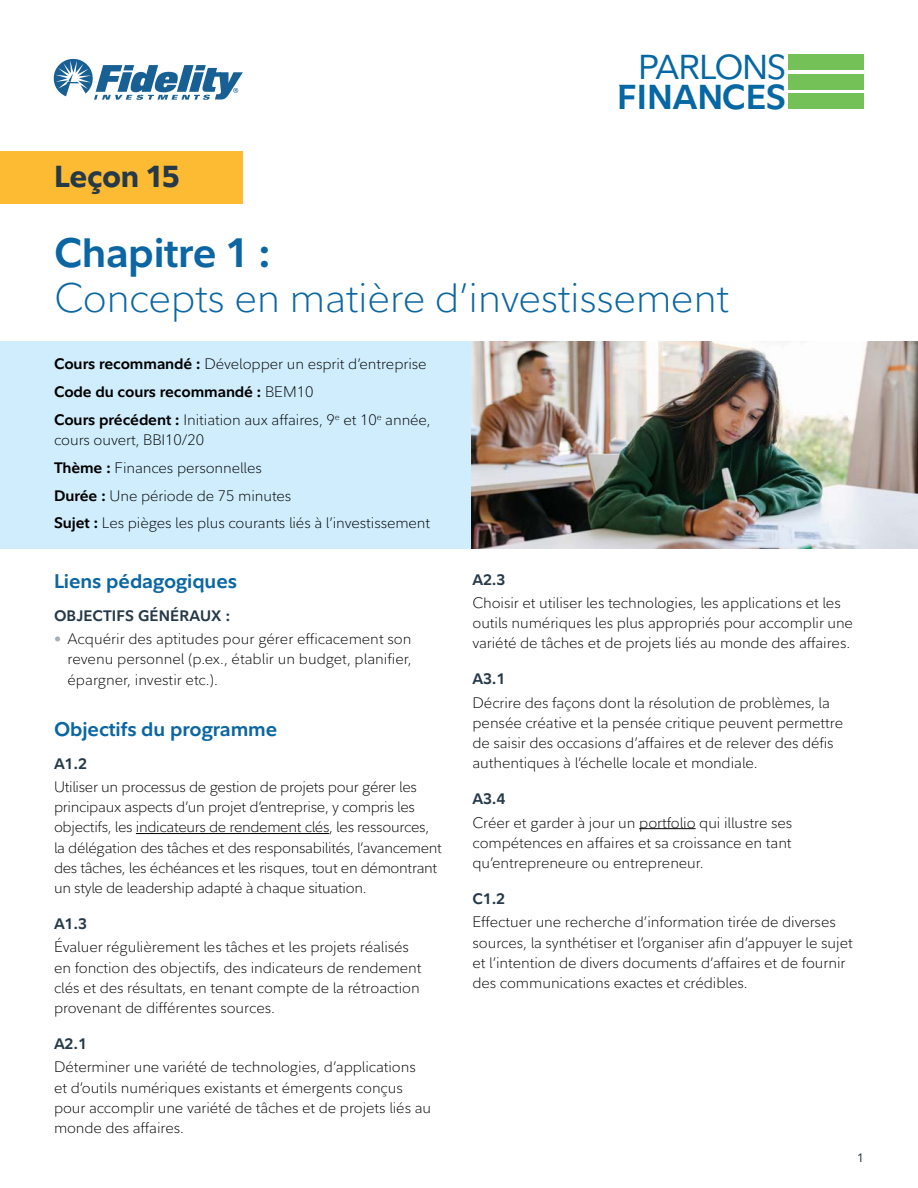
<style>
.page{position:relative;width:918px;height:1188px;background:#fff}
.page>*{position:absolute;margin:0;border:0;box-sizing:border-box;transform-origin:0 0}
.t1{font:300 40.5px "Fidelity Sans";letter-spacing:-.01em;color:#0b66a3}
.t2{font:700 40.5px "Fidelity Sans";letter-spacing:-.01em;color:#0b66a3}
.t3{font:700 34.2px "Fidelity Sans";color:#0567a4}
.t4{font:34.2px "Fidelity Sans";letter-spacing:-.04em;color:#0567a4}
.t5{font:800 30px "Fidelity Sans";letter-spacing:-.01em;color:#253948}
.t6{font:700 19.5px "Fidelity Sans";letter-spacing:-.005em;color:#0b66a3}
.t7{font:300 15px/20.2px "Fidelity Sans";letter-spacing:-.005em;color:#000}
.t8{font:700 15px "Fidelity Sans";letter-spacing:.01em;color:#253948}
.t9{font:12px "Fidelity Sans";color:#253948}
.s1{font-weight:700}
.s2{font-weight:400;font-size:14.25px;color:#a4afb9}
</style>
<div class="page">
<div style="left:0;top:342px;width:491px;height:207px;background:#cfedfc"></div>
<svg style="left:54px;top:59px;width:189px;height:41px"></svg>
<div style="left:788px;top:55px;width:76px;height:15px;background:#74c157"></div>
<div style="left:788px;top:74px;width:76px;height:15px;background:#74c157"></div>
<div style="left:788px;top:93px;width:76px;height:15px;background:#74c157"></div>
<div style="left:0;top:151px;width:243px;height:53px;background:#fdbb33"></div>
<hr style="left:136px;top:833px;width:193px;height:1px;background:#000">
<hr style="left:639px;top:828px;width:57px;height:1px;background:#000">
<img style="left:472px;top:342px;width:446px;height:207px">
<h2 class="t4" style="left:638px;top:45px;width:150px">PARLONS</h2>
<h3 class="t5" style="left:54px;top:157px;width:127px">Leçon 15</h3>
<h2 class="t3" style="left:617px;top:74px;width:170px">FINANCES</h2>
<h1 class="t2" style="left:54px;top:226px;width:219px">Chapitre 1 :</h1>
<h1 class="t1" style="left:54px;top:272px;width:677px">Concepts en matière d’investissement</h1>
<p class="t7" style="left:54px;top:350px;width:378px;line-height:27.8px"><span class="s1">Cours recommandé :</span> Développer un esprit d’entreprise<br><span class="s1">Code du cours recommandé :</span> BEM10<br><span class="s1">Cours précédent :</span> Initiation aux affaires, 9<sup>e</sup> et 10<sup>e</sup> année,</p>
<p class="t7" style="left:54px;top:426px;width:378px;line-height:27.8px">cours ouvert, BBI10/20<br><span class="s1">Thème :</span> Finances personnelles<br><span class="s1">Durée :</span> Une période de 75 minutes<br><span class="s1">Sujet :</span> Les pièges les plus courants liés à l’investissement</p>
<h3 class="t6" style="left:54px;top:568px;width:185px">Liens pédagogiques</h3>
<p class="t8" style="left:54px;top:606px;width:178px">OBJECTIFS GÉNÉRAUX :</p>
<p class="t7" style="left:68px;top:629px;width:346px;text-align:justify;text-indent:-14px"><span class="s2">•</span> Acquérir des aptitudes pour gérer efficacement son revenu personnel (p.ex., établir un budget, planifier, épargner, investir etc.).</p>
<h3 class="t6" style="left:54px;top:716px;width:225px">Objectifs du programme</h3>
<p class="t8" style="left:54px;top:754px;width:34px">A1.2</p>
<p class="t7" style="left:54px;top:777px;width:390px">Utiliser un processus de gestion de projets pour gérer les principaux aspects d’un projet d’entreprise, y compris les objectifs, les indicateurs de rendement clés, les ressources, la délégation des tâches et des responsabilités, l’avancement des tâches, les échéances et les risques, tout en démontrant un style de leadership adapté à chaque situation.</p>
<p class="t8" style="left:54px;top:914px;width:34px">A1.3</p>
<p class="t7" style="left:54px;top:937px;width:369px">Évaluer régulièrement les tâches et les projets réalisés en fonction des objectifs, des indicateurs de rendement clés et des résultats, en tenant compte de la rétroaction provenant de différentes sources.</p>
<p class="t8" style="left:54px;top:1034px;width:34px">A2.1</p>
<p class="t7" style="left:54px;top:1057px;width:379px">Déterminer une variété de technologies, d’applications et d’outils numériques existants et émergents conçus pour accomplir une variété de tâches et de projets liés au monde des affaires.</p>
<p class="t8" style="left:472px;top:569px;width:34px">A2.3</p>
<p class="t7" style="left:472px;top:592px;width:382px">Choisir et utiliser les technologies, les applications et les outils numériques les plus appropriés pour accomplir une variété de tâches et de projets liés au monde des affaires.</p>
<p class="t8" style="left:472px;top:669px;width:34px">A3.1</p>
<p class="t7" style="left:472px;top:692px;width:372px">Décrire des façons dont la résolution de problèmes, la pensée créative et la pensée critique peuvent permettre de saisir des occasions d’affaires et de relever des défis authentiques à l’échelle locale et mondiale.</p>
<p class="t8" style="left:472px;top:789px;width:34px">A3.4</p>
<p class="t7" style="left:472px;top:812px;width:321px;text-align:justify">Créer et garder à jour un portfolio qui illustre ses compétences en affaires et sa croissance en tant qu’entrepreneure ou entrepreneur.</p>
<p class="t8" style="left:472px;top:889px;width:34px">C1.2</p>
<p class="t7" style="left:472px;top:912px;width:382px">Effectuer une recherche d’information tirée de diverses sources, la synthétiser et l’organiser afin d’appuyer le sujet et l’intention de divers documents d’affaires et de fournir des communications exactes et crédibles.</p>
<p class="t9" style="left:857px;top:1150px;width:8px">1</p>
</div>
